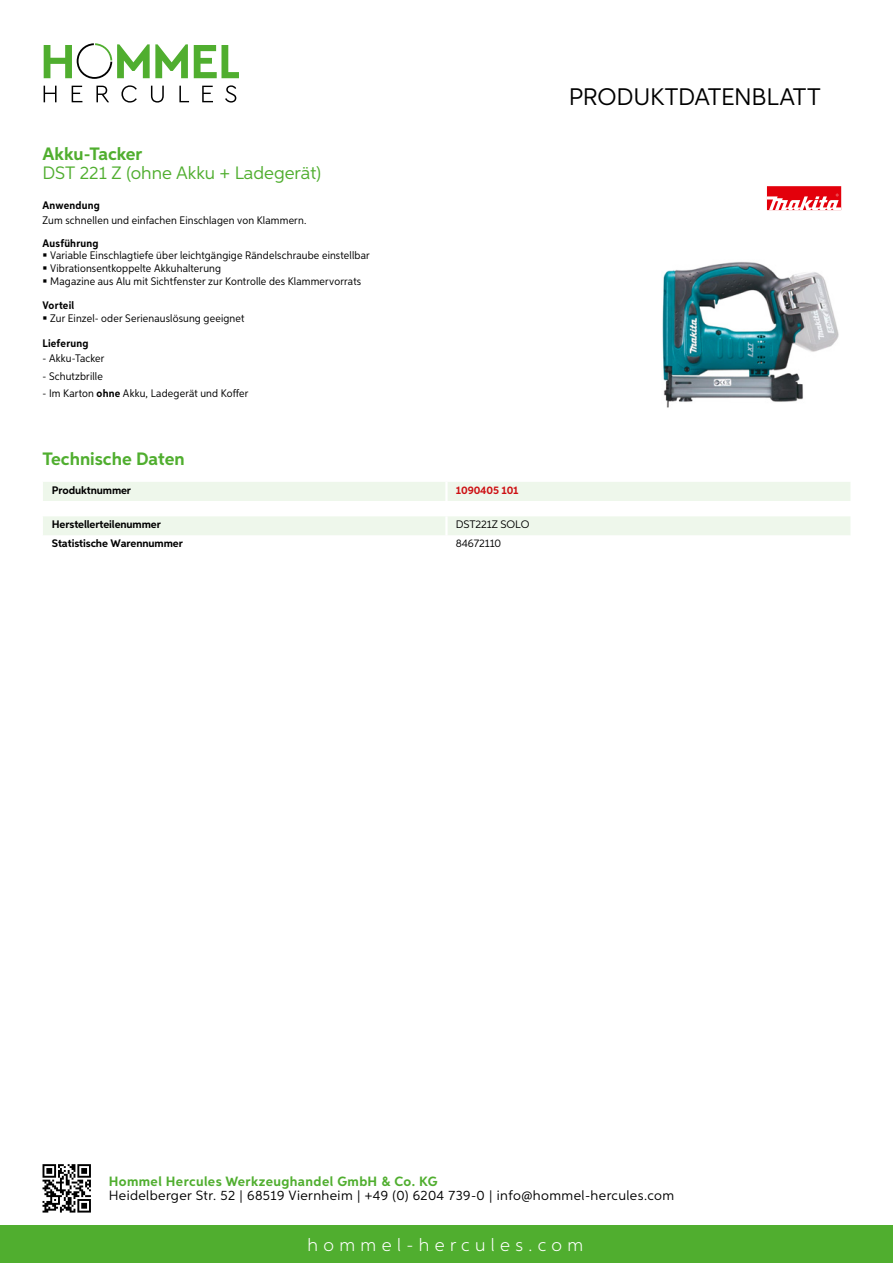
<style>
.page{position:relative;width:893px;height:1263px;background:#fff}
.page>*{position:absolute;margin:0;border:0;box-sizing:border-box;transform-origin:0 0}
.t1{font:24px "Aspira";letter-spacing:-.01em;color:#000}
.t2{font:18px "Aspira";color:#50ae2f}
.t3{font:700 18px "Aspira";color:#50ae2f}
.t4{font:300 18px "Aspira";letter-spacing:.3em;color:#fff}
.t5{font:13.5px "Aspira";letter-spacing:.03em;color:#000}
.t6{font:700 13.5px "Aspira";letter-spacing:.03em;color:#50ae2f}
.t7{font:10.95px/12.8px "Aspira Nar";letter-spacing:.015em;color:#000}
.t8{font:700 10.95px "Aspira";letter-spacing:-.01em;color:#000}
.t9{font:700 10.95px "Aspira Nar";letter-spacing:.02em;color:#000}
.t10{font:10.95px "Aspira";letter-spacing:-.01em;color:#000}
.t11{font:700 10.95px "Aspira";letter-spacing:-.01em;color:#cd1013}
.s1{font-weight:700}
</style>
<div class="page">
<div style="left:0;top:1226px;width:893px;height:37px;background:#50ae2f"></div>
<svg style="left:43px;top:1164px;width:48px;height:48px"></svg>
<svg style="left:194px;top:45px;width:45px;height:33px"></svg>
<svg style="left:44px;top:43px;width:144px;height:36px"></svg>
<svg style="left:44px;top:86px;width:13px;height:16px"></svg>
<svg style="left:72px;top:86px;width:10px;height:16px"></svg>
<svg style="left:96px;top:86px;width:13px;height:16px"></svg>
<svg style="left:121px;top:85px;width:16px;height:18px"></svg>
<svg style="left:151px;top:86px;width:13px;height:17px"></svg>
<svg style="left:179px;top:86px;width:10px;height:16px"></svg>
<svg style="left:202px;top:86px;width:11px;height:16px"></svg>
<svg style="left:225px;top:85px;width:11px;height:18px"></svg>
<div style="left:43px;top:482px;width:807px;height:19px;background:#eef7eb"></div>
<hr style="left:445px;top:482px;width:3px;height:19px;background:#fff">
<div style="left:43px;top:516px;width:807px;height:19px;background:#eef7eb"></div>
<img style="left:662px;top:262px;width:177px;height:146px">
<svg style="left:766px;top:186px;width:76px;height:25px"></svg>
<div style="left:767px;top:186px;width:74px;height:24px;background:#e3000b"></div>
<svg style="left:767px;top:194px;width:74px;height:16px"></svg>
<h2 class="t3" style="left:43px;top:142px;width:101px">Akku-Tacker</h2>
<h2 class="t2" style="left:43px;top:162px;width:280px">DST 221 Z (ohne Akku + Ladegerät)</h2>
<p class="t9" style="left:43px;top:199px;width:59px">Anwendung</p>
<p class="t7" style="left:43px;top:214px;width:265px">Zum schnellen und einfachen Einschlagen von Klammern.</p>
<p class="t9" style="left:43px;top:236px;width:58px">Ausführung</p>
<p class="t7" style="left:50px;top:249px;width:321px">Variable Einschlagtiefe über leichtgängige Rändelschraube einstellbar<br>Vibrationsentkoppelte Akkuhalterung<br>Magazine aus Alu mit Sichtfenster zur Kontrolle des Klammervorrats</p>
<p class="t9" style="left:43px;top:299px;width:33px">Vorteil</p>
<p class="t7" style="left:50px;top:312px;width:196px">Zur Einzel- oder Serienauslösung geeignet</p>
<p class="t9" style="left:43px;top:337px;width:47px">Lieferung</p>
<p class="t7" style="left:43px;top:352px;width:63px">- Akku-Tacker</p>
<p class="t7" style="left:43px;top:370px;width:62px">- Schutzbrille</p>
<p class="t7" style="left:43px;top:387px;width:207px">- Im Karton <span class="s1">ohne</span> Akku, Ladegerät und Koffer</p>
<h2 class="t3" style="left:43px;top:448px;width:144px">Technische Daten</h2>
<p class="t8" style="left:52px;top:483px;width:81px">Produktnummer</p>
<p class="t11" style="left:456px;top:483px;width:64px">1090405 101</p>
<p class="t8" style="left:52px;top:518px;width:111px">Herstellerteilenummer</p>
<p class="t10" style="left:456px;top:518px;width:60px">DST221Z SOLO</p>
<p class="t8" style="left:52px;top:537px;width:132px">Statistische Warennummer</p>
<p class="t10" style="left:456px;top:537px;width:47px">84672110</p>
<h1 class="t1" style="left:569px;top:82px;width:253px">Produktdatenblatt</h1>
<p class="t6" style="left:109px;top:1172px;width:330px">Hommel Hercules Werkzeughandel GmbH &amp; Co. KG</p>
<p class="t5" style="left:109px;top:1187px;width:567px">Heidelberger Str. 52 | 68519 Viernheim | +49 (0) 6204 739-0 | info@hommel-hercules.com</p>
<h2 class="t4" style="left:307px;top:1234px;width:277px">hommel-hercules.com</h2>
</div>
